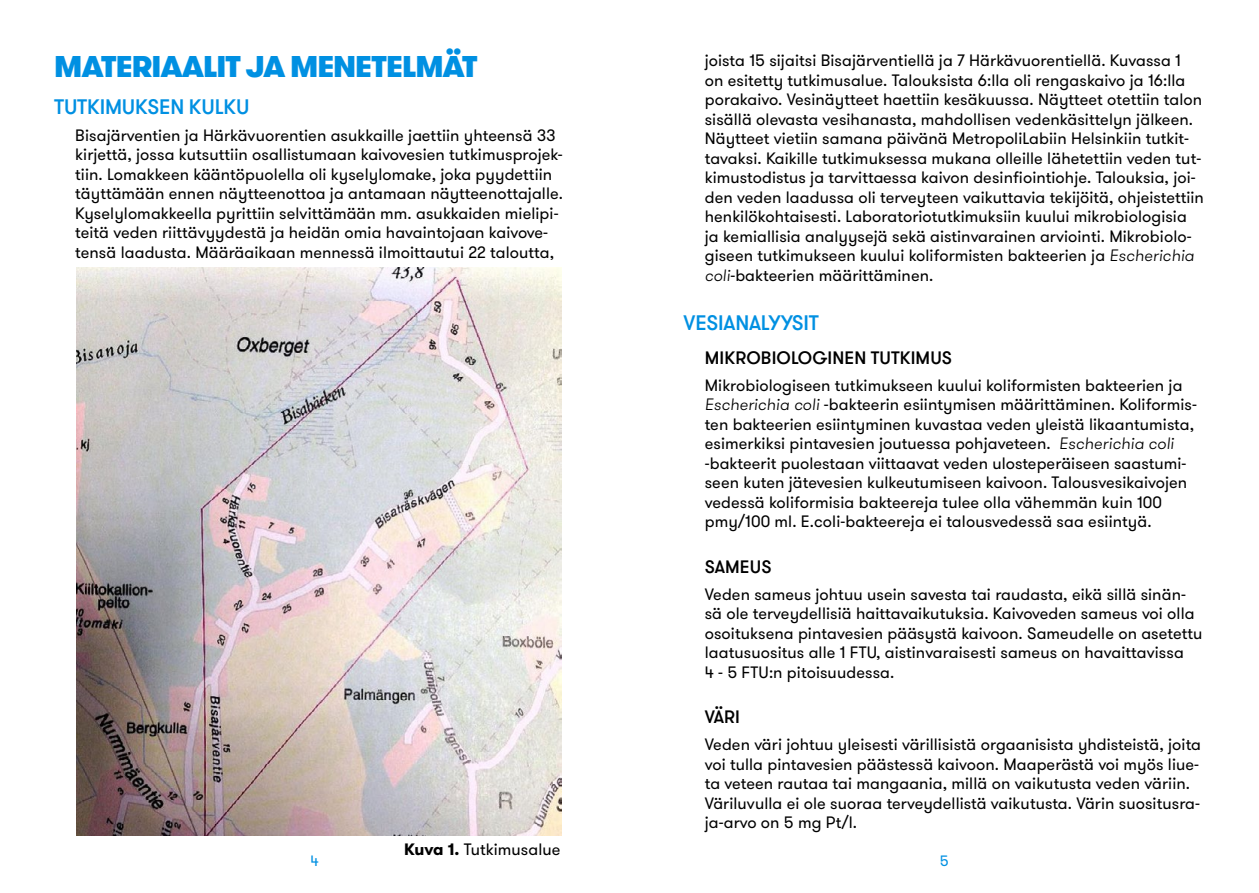
<style>
.page{position:relative;width:1259px;height:893px;background:#fff}
.page>*{position:absolute;margin:0;border:0;box-sizing:border-box;transform-origin:0 0}
.Otsikko1{font:900 30px "GT Walsheim";letter-spacing:-.035em;color:#0090e2}
.otsikko2{font:500 21px "GT Walsheim";letter-spacing:-.01em;color:#0090e2}
.otsikko3{font:500 18px "GT Walsheim";letter-spacing:.005em;color:#000}
.leipis{font:16.5px/19.5px "GT Walsheim";letter-spacing:.005em;color:#000}
.kuvateksti{font:16.5px "GT Walsheim";letter-spacing:.005em;color:#000}
.t1{font:15px "GT Walsheim";color:#0090e2}
.s1{font-weight:300;font-style:italic}
.s2{font-weight:700}
</style>
<div class="page">
<img style="left:77px;top:267px;width:484px;height:568px">
<p class="Otsikko1" style="left:54px;top:46px;width:425px">MATERIAALIT JA MENETELMÄT</p>
<p class="otsikko2" style="left:54px;top:93px;width:197px">TUTKIMUKSEN KULKU</p>
<p class="leipis" style="left:75px;top:126px;width:489px">Bisajärventien ja Härkävuorentien asukkaille jaettiin yhteensä 33 kirjettä, jossa kutsuttiin osallistumaan kaivovesien tutkimusprojek&shy;tiin. Lomakkeen kääntöpuolella oli kyselylomake, joka pyydettiin täyttämään ennen näytteenottoa ja antamaan näytteenottajalle.<br>Kyselylomakkeella pyrittiin selvittämään mm. asukkaiden mielipi&shy;teitä veden riittävyydestä ja heidän omia havaintojaan kaivove&shy;tensä laadusta. Määräaikaan mennessä ilmoittautui 22 taloutta,</p>
<p class="leipis" style="left:705px;top:51px;width:501px">joista 15 sijaitsi Bisajärventiellä ja 7 Härkävuorentiellä. Kuvassa 1<br>on esitetty tutkimusalue. Talouksista 6:lla oli rengaskaivo ja 16:lla porakaivo. Vesinäytteet haettiin kesäkuussa. Näytteet otettiin talon sisällä olevasta vesihanasta, mahdollisen vedenkäsittelyn jälkeen.<br>Näytteet vietiin samana päivänä MetropoliLabiin Helsinkiin tutkit&shy;tavaksi. Kaikille tutkimuksessa mukana olleille lähetettiin veden tut&shy;kimustodistus ja tarvittaessa kaivon desinfiointiohje. Talouksia, joi&shy;den veden laadussa oli terveyteen vaikuttavia tekijöitä, ohjeistettiin henkilökohtaisesti. Laboratoriotutkimuksiin kuului mikrobiologisia ja kemiallisia analyysejä sekä aistinvarainen arviointi. Mikrobiolo&shy;giseen tutkimukseen kuului koliformisten bakteerien ja <span class="s1">Escherichia coli</span>-bakteerien määrittäminen.</p>
<p class="otsikko2" style="left:683px;top:310px;width:137px">VESIANALYYSIT</p>
<p class="otsikko3" style="left:705px;top:346px;width:249px">MIKROBIOLOGINEN TUTKIMUS</p>
<p class="leipis" style="left:705px;top:376px;width:493px">Mikrobiologiseen tutkimukseen kuului koliformisten bakteerien ja <span class="s1">Escherichia coli</span> -bakteerin esiintymisen määrittäminen. Koliformis&shy;ten bakteerien esiintyminen kuvastaa veden yleistä likaantumista, esimerkiksi pintavesien joutuessa pohjaveteen. <span class="s1">Escherichia coli </span>-bakteerit puolestaan viittaavat veden ulosteperäiseen saastumi&shy;seen kuten jätevesien kulkeutumiseen kaivoon. Talousvesikaivojen vedessä koliformisia bakteereja tulee olla vähemmän kuin 100 pmy/100 ml. E.coli-bakteereja ei talousvedessä saa esiintyä.</p>
<p class="otsikko3" style="left:705px;top:555px;width:68px">SAMEUS</p>
<p class="leipis" style="left:705px;top:585px;width:499px">Veden sameus johtuu usein savesta tai raudasta, eikä sillä sinän&shy;sä ole terveydellisiä haittavaikutuksia. Kaivoveden sameus voi olla osoituksena pintavesien pääsystä kaivoon. Sameudelle on asetettu laatusuositus alle 1 FTU, aistinvaraisesti sameus on havaittavissa<br>4 - 5 FTU:n pitoisuudessa.</p>
<p class="otsikko3" style="left:705px;top:706px;width:37px">VÄRI</p>
<p class="leipis" style="left:705px;top:735px;width:498px">Veden väri johtuu yleisesti värillisistä orgaanisista yhdisteistä, joita voi tulla pintavesien päästessä kaivoon. Maaperästä voi myös liue&shy;ta veteen rautaa tai mangaania, millä on vaikutusta veden väriin.<br>Väriluvulla ei ole suoraa terveydellistä vaikutusta. Värin suositusra&shy;ja-arvo on 5 mg Pt/l.</p>
<p class="kuvateksti" style="left:404px;top:839px;width:158px"><span class="s2">Kuva 1.</span> Tutkimusalue</p>
<p class="t1" style="left:311px;top:851px;width:10px">4</p>
<p class="t1" style="left:939px;top:851px;width:10px">5</p>
</div>
